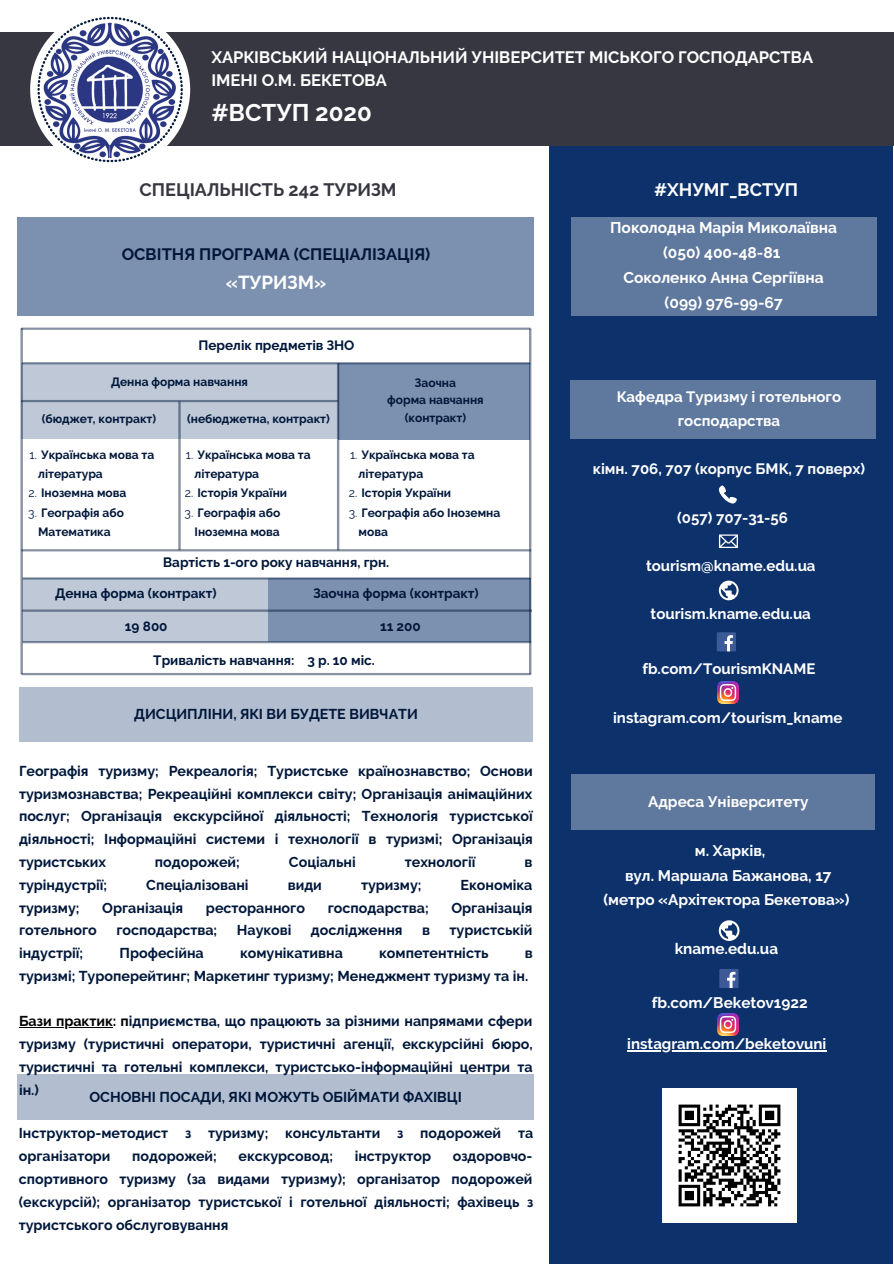
<style>
.page{position:relative;width:894px;height:1264px;background:#fff}
.page>*{position:absolute;margin:0;border:0;box-sizing:border-box;transform-origin:0 0}
.t1{font:700 24px "Raleway";color:#fff}
.t2{font:700 18.75px "Raleway";color:#fff}
.t3{font:700 18px "Raleway";color:#373741}
.t4{font:700 18px "Raleway";color:#fff}
.t5{font:700 16.5px/23px "Raleway";color:#fff}
.t6{font:700 16.5px "Raleway";color:#00173a}
.t7{font:700 15.6px/24.9px "Raleway";color:#fff;text-align:center}
.t8{font:700 15.3px/24.5px "Raleway";color:#fff;text-align:center}
.t9{font:700 15px/24.2px "Raleway";color:#fff;text-align:center}
.t10{font:700 14.25px/22.8px "Raleway";color:#00173a;text-align:justify}
.t11{font:700 13.5px "Raleway";color:#00173a}
.t12{font:700 12px/19.4px "Raleway";color:#00173a}
.s1{font-weight:400}
.s2{color:#000}
</style>
<div class="page">
<div style="left:549px;top:96px;width:344px;height:1167px;background:#0c316b"></div>
<div style="left:0;top:32px;width:893px;height:114px;background:#373741"></div>
<svg style="left:30px;top:16px;width:160px;height:147px"></svg>
<img style="left:38px;top:19px;width:143px;height:140px">
<div style="left:571px;top:218px;width:305px;height:98px;background:#5f789e"></div>
<div style="left:570px;top:380px;width:305px;height:58px;background:#5f789e"></div>
<svg style="left:719px;top:485px;width:17px;height:18px"></svg>
<svg style="left:718px;top:534px;width:19px;height:14px"></svg>
<svg style="left:718px;top:580px;width:20px;height:20px"></svg>
<div style="left:18px;top:1074px;width:516px;height:45px;background:#b2bed0"></div>
<div style="left:716px;top:632px;width:19px;height:19px;background:#3d5a98"></div>
<svg style="left:724px;top:635px;width:8px;height:16px"></svg>
<img style="left:717px;top:681px;width:21px;height:22px">
<img style="left:662px;top:1088px;width:133px;height:134px">
<hr style="left:19px;top:1027px;width:94px;height:1px;background:#000">
<div style="left:19px;top:687px;width:513px;height:54px;background:#b2bed0"></div>
<div style="left:18px;top:218px;width:516px;height:98px;background:#7c90af"></div>
<svg style="left:718px;top:920px;width:21px;height:20px"></svg>
<div style="left:719px;top:968px;width:19px;height:20px;background:#3d5a98"></div>
<svg style="left:727px;top:971px;width:8px;height:17px"></svg>
<img style="left:717px;top:1013px;width:21px;height:22px">
<div style="left:571px;top:774px;width:303px;height:55px;background:#5f789e"></div>
<hr style="left:627px;top:1050px;width:199px;height:1px;background:#fff">
<svg style="left:20px;top:327px;width:512px;height:348px"></svg>
<p class="t5" style="left:211px;top:45px;width:603px">ХАРКІВСЬКИЙ НАЦІОНАЛЬНИЙ УНІВЕРСИТЕТ МІСЬКОГО ГОСПОДАРСТВА<br>ІМЕНІ О.М. БЕКЕТОВА</p>
<h1 class="t1" style="left:211px;top:98px;width:162px">#ВСТУП 2020</h1>
<p class="t3" style="left:139px;top:179px;width:258px">СПЕЦІАЛЬНІСТЬ 242 ТУРИЗМ</p>
<p class="t4" style="left:654px;top:179px;width:145px">#ХНУМГ_ВСТУП</p>
<p class="t6" style="left:122px;top:245px;width:310px">ОСВІТНЯ ПРОГРАМА (СПЕЦІАЛІЗАЦІЯ)</p>
<h2 class="t2" style="left:226px;top:271px;width:102px">«ТУРИЗМ»</h2>
<p class="t11" style="left:198px;top:338px;width:157px">Перелік предметів ЗНО</p>
<p class="t12" style="left:111px;top:371px;width:138px">Денна форма навчання</p>
<p class="t12" style="left:42px;top:409px;width:116px">(бюджет, контракт)</p>
<p class="t12" style="left:187px;top:409px;width:144px">(небюджетна, контракт)</p>
<p class="t12" style="left:387px;top:374px;width:98px;line-height:17.4px;text-align:center">Заочна<br>форма навчання (контракт)</p>
<p class="t12" style="left:38px;top:445px;width:118px;text-indent:-9px"><span class="s1">1.</span> Українська мова та література</p>
<p class="t12" style="left:28px;top:483px;width:99px"><span class="s1">2.</span> Іноземна мова</p>
<p class="t12" style="left:28px;top:502px;width:97px;text-align:center"><span class="s1">3.</span> Географія або<br>Математика</p>
<p class="t12" style="left:194px;top:445px;width:118px;text-indent:-9px"><span class="s1">1.</span> Українська мова та література</p>
<p class="t12" style="left:185px;top:483px;width:104px"><span class="s1">2.</span> Історія України</p>
<p class="t12" style="left:185px;top:502px;width:97px;text-align:right"><span class="s1">3.</span> Географія або<br>Іноземна мова</p>
<p class="t12" style="left:358px;top:445px;width:118px;text-indent:-9px"><span class="s1">1.</span> Українська мова та література</p>
<p class="t12" style="left:349px;top:483px;width:104px"><span class="s1">2.</span> Історія України</p>
<p class="t12" style="left:358px;top:502px;width:143px;text-indent:-10px"><span class="s1">3.</span> Географія або Іноземна мова</p>
<p class="t11" style="left:163px;top:554px;width:227px">Вартість 1-ого року навчання, грн.</p>
<p class="t11" style="left:55px;top:585px;width:163px">Денна форма (контракт)</p>
<p class="t11" style="left:313px;top:585px;width:167px">Заочна форма (контракт)</p>
<p class="t11" style="left:380px;top:618px;width:42px">11 200</p>
<p class="t11" style="left:125px;top:618px;width:44px">19 800</p>
<p class="t11" style="left:153px;top:652px;width:223px">Тривалість навчання: 3 р. 10 міс.</p>
<p class="t10" style="left:134px;top:702px;width:285px">ДИСЦИПЛІНИ, ЯКІ ВИ БУДЕТЕ ВИВЧАТИ</p>
<p class="t10" style="left:19px;top:759px;width:515px">Географія туризму; Рекреалогія; Туристське країнознавство; Основи туризмознавства; Рекреаційні комплекси світу; Організація анімаційних послуг; Організація екскурсійної діяльності; Технологія туристської діяльності; Інформаційні системи і технології в туризмі; Організація туристських</p>
<p class="t10" style="left:155px;top:850px;width:86px">подорожей;</p>
<p class="t10" style="left:289px;top:850px;width:68px">Соціальні</p>
<p class="t10" style="left:404px;top:850px;width:72px">технології</p>
<p class="t10" style="left:524px;top:850px;width:9px">в</p>
<p class="t10" style="left:19px;top:873px;width:90px">туріндустрії;</p>
<p class="t10" style="left:146px;top:873px;width:104px">Спеціалізовані</p>
<p class="t10" style="left:288px;top:873px;width:36px">види</p>
<p class="t10" style="left:361px;top:873px;width:62px">туризму;</p>
<p class="t10" style="left:460px;top:873px;width:73px">Економіка</p>
<p class="t10" style="left:19px;top:896px;width:62px">туризму;</p>
<p class="t10" style="left:102px;top:896px;width:82px">Організація</p>
<p class="t10" style="left:206px;top:896px;width:101px">ресторанного</p>
<p class="t10" style="left:328px;top:896px;width:102px">господарства;</p>
<p class="t10" style="left:451px;top:896px;width:82px">Організація</p>
<p class="t10" style="left:19px;top:918px;width:79px">готельного</p>
<p class="t10" style="left:116px;top:918px;width:102px">господарства;</p>
<p class="t10" style="left:237px;top:918px;width:56px">Наукові</p>
<p class="t10" style="left:311px;top:918px;width:93px">дослідження</p>
<p class="t10" style="left:422px;top:918px;width:9px">в</p>
<p class="t10" style="left:449px;top:918px;width:85px">туристській</p>
<p class="t10" style="left:19px;top:941px;width:66px">індустрії;</p>
<p class="t10" style="left:120px;top:941px;width:86px">Професійна</p>
<p class="t10" style="left:240px;top:941px;width:104px">комунікативна</p>
<p class="t10" style="left:379px;top:941px;width:111px">компетентність</p>
<p class="t10" style="left:19px;top:941px;width:515px;text-indent:505px">в туризмі; Туроперейтинг; Маркетинг туризму; Менеджмент туризму та ін.</p>
<p class="t10" style="left:19px;top:1010px;width:515px"><span class="s2">Бази практик: п</span>ідприємства, що працюють за різними напрямами сфери туризму (туристичні оператори, туристичні агенції, екскурсійні бюро, туристичні та готельні комплекси, туристсько-інформаційні центри та ін.)</p>
<p class="t10" style="left:89px;top:1085px;width:374px">ОСНОВНІ ПОСАДИ, ЯКІ МОЖУТЬ ОБІЙМАТИ ФАХІВЦІ</p>
<p class="t10" style="left:19px;top:1121px;width:515px">Інструктор-методист з туризму; консультанти з подорожей та організатори</p>
<p class="t10" style="left:132px;top:1144px;width:86px">подорожей;</p>
<p class="t10" style="left:238px;top:1144px;width:96px">екскурсовод;</p>
<p class="t10" style="left:354px;top:1144px;width:78px">інструктор</p>
<p class="t10" style="left:19px;top:1144px;width:515px;text-indent:434px">оздоровчо&shy;спортивного туризму (за видами туризму); організатор подорожей (екскурсій); організатор туристської і готельної діяльності; фахівець з туристського обслуговування</p>
<p class="t7" style="left:610px;top:215px;width:228px">Поколодна Марія Миколаївна (050) 400-48-81<br>Соколенко Анна Сергіївна (099) 976-99-67</p>
<p class="t9" style="left:616px;top:384px;width:226px">Кафедра Туризму і готельного господарства</p>
<p class="t9" style="left:592px;top:457px;width:273px">кімн. 706, 707 (корпус БМК, 7 поверх)</p>
<p class="t9" style="left:677px;top:505px;width:112px">(057) 707-31-56</p>
<p class="t9" style="left:645px;top:553px;width:171px">tourism@kname.edu.ua</p>
<p class="t9" style="left:650px;top:601px;width:162px">tourism.kname.edu.ua</p>
<p class="t9" style="left:642px;top:656px;width:174px">fb.com/TourismKNAME</p>
<p class="t9" style="left:613px;top:705px;width:231px">instagram.com/tourism_kname</p>
<p class="t8" style="left:648px;top:789px;width:162px">Адреса Університету</p>
<p class="t8" style="left:603px;top:838px;width:247px">м. Харків,<br>вул. Маршала Бажанова, 17 (метро «Архітектора Бекетова»)</p>
<p class="t8" style="left:674px;top:936px;width:105px">kname.edu.ua</p>
<p class="t8" style="left:651px;top:990px;width:157px">fb.com/Beketov1922</p>
<p class="t9" style="left:627px;top:1031px;width:201px">instagram.com/beketovuni</p>
</div>
